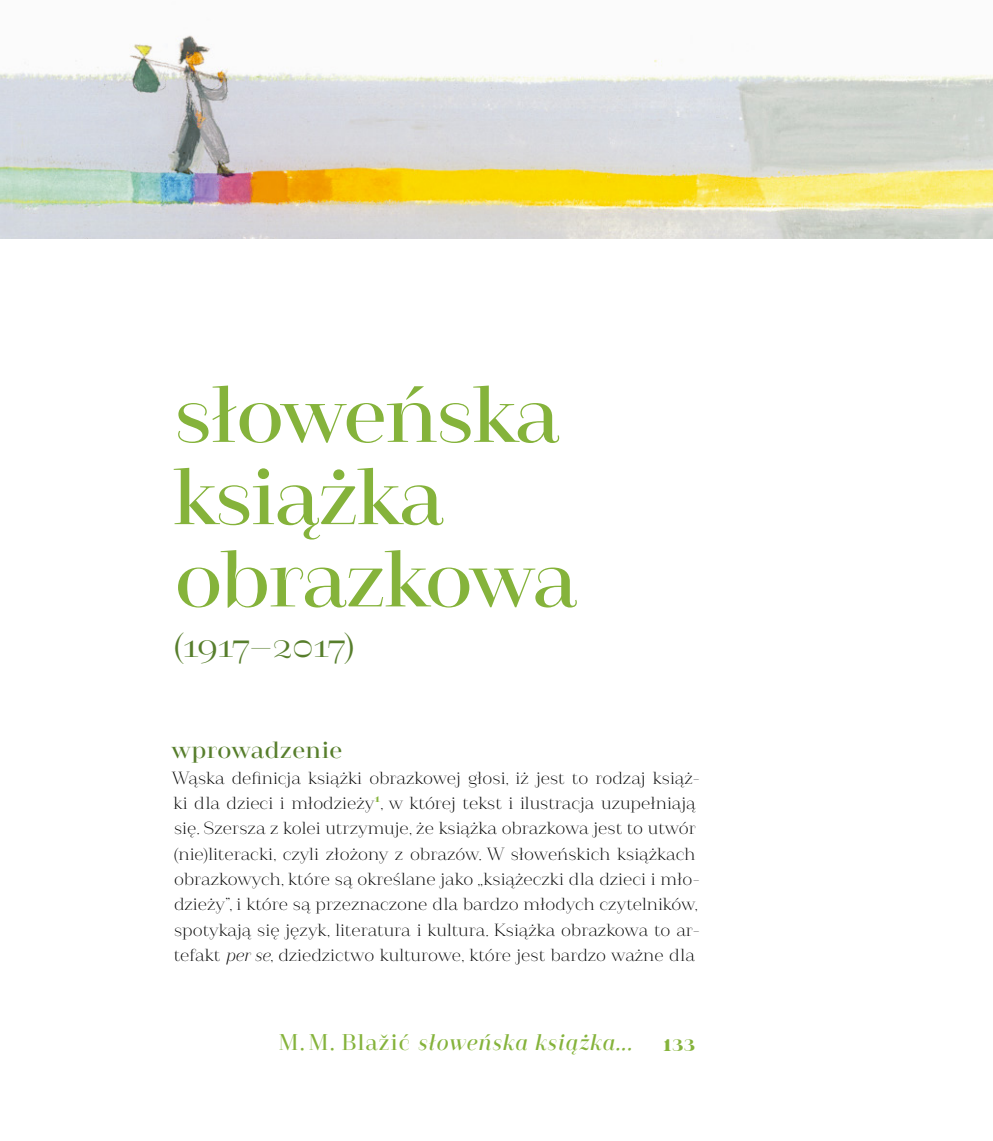
<style>
.page{position:relative;width:993px;height:1141px;background:#fff}
.page>*{position:absolute;margin:0;border:0;box-sizing:border-box;transform-origin:0 0}
.t1{font:600 80.5px/82.2px "Camila";letter-spacing:-.02em;color:#85b33b;scale:1.05 1}
.t2{font:500 35px "Camila";letter-spacing:-.01em;color:#577e2c;scale:1.05 1}
.t3{font:600 23.62px "Camila";letter-spacing:.02em;color:#577e2c;scale:1.05 1}
.t4{font:italic 600 22.75px "Camila";letter-spacing:.05em;color:#85b33b}
.t5{font:22.75px "spinwerad C Bold";color:#85b33b}
.t6{font:17.5px/25.4px "Camila";color:#000;scale:1.05 1}
.s1{font-style:italic}
.s2{font-style:normal}
</style>
<div class="page">
<img style="left:0;top:35px;width:992px;height:203px">
<h1 class="t1" style="left:173px;top:375px;width:387px">słoweńska książka obrazkowa</h1>
<h2 class="t2" style="left:174px;top:625px;width:174px">(1917–2017)</h2>
<h3 class="t3" style="left:171px;top:737px;width:164px">wprowadzenie</h3>
<p class="t6" style="left:172px;top:765px;width:504px">Wąska definicja książki obrazkowej głosi, iż jest to rodzaj książ&shy;ki dla dzieci i młodzieży<sup>1</sup>, w której tekst i ilustracja uzupełniają się. Szersza z kolei utrzymuje, że książka obrazkowa jest to utwór (nie)literacki, czyli złożony z obrazów. W słoweńskich książkach obrazkowych, które są określane jako „książeczki dla dzieci i mło&shy;dzieży”, i które są przeznaczone dla bardzo młodych czytelników, spotykają się język, literatura i kultura. Książka obrazkowa to ar&shy;tefakt <span class="s1">per se</span>, dziedzictwo kulturowe, które jest bardzo ważne dla</p>
<h3 class="t4" style="left:278px;top:1029px;width:355px"><span class="s2">M. M. Blažić</span> słoweńska książka...</h3>
<h3 class="t5" style="left:663px;top:1027px;width:33px">133</h3>
</div>
